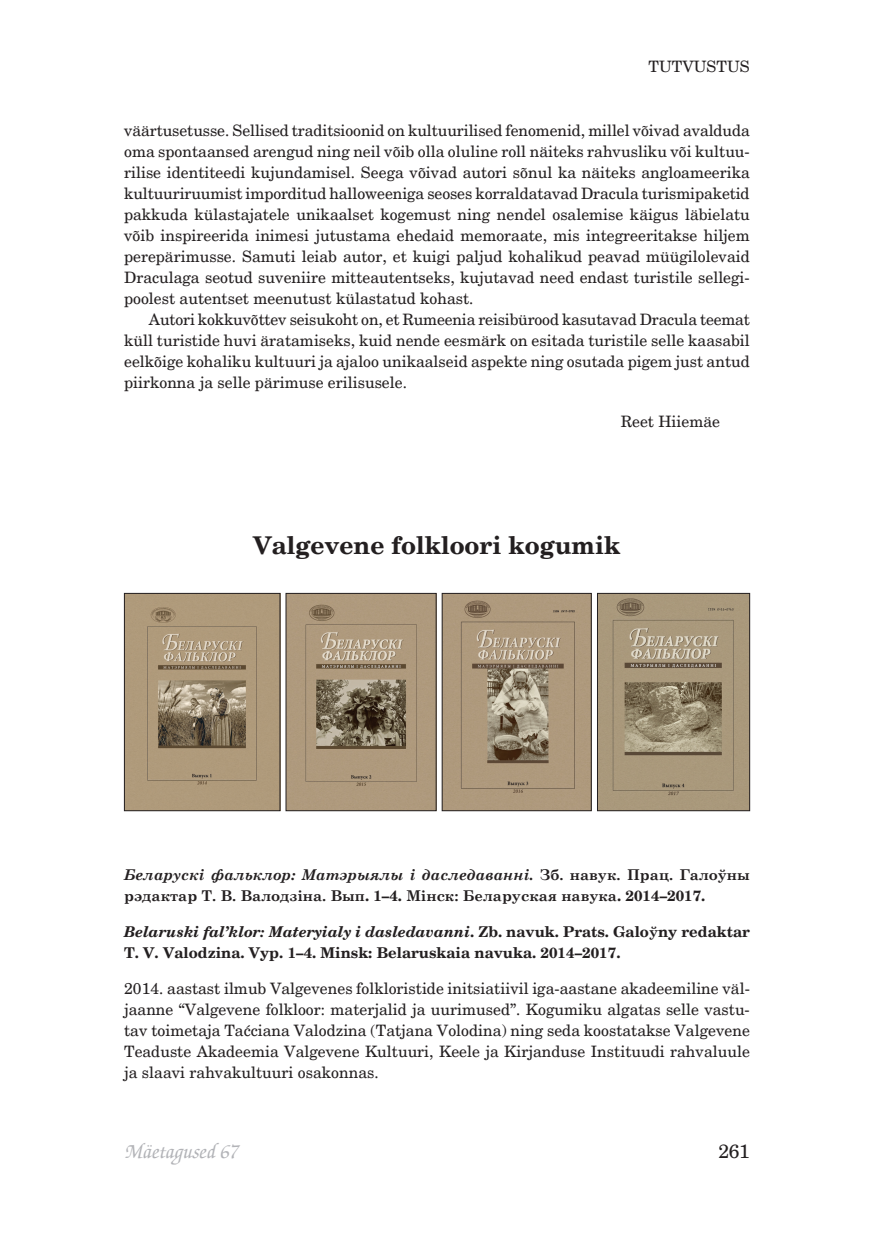
<style>
.page{position:relative;width:874px;height:1241px;background:#fff}
.page>*{position:absolute;margin:0;border:0;box-sizing:border-box;transform-origin:0 0}
.t1{font:700 24.5px "New Century Schlbk";color:#231f20}
.t2{font:italic 500 21px "Zapf Chancery";color:#b2b3b7}
.t3{font:19.25px "New Century Schlbk";color:#231f20}
.t4{font:15.75px/21px "New Century Schlbk";color:#231f20;text-align:justify}
.t5{font:700 14.88px/21px "New Century Schlbk";color:#231f20}
.t6{font:700 14.88px/21px "Century Schoolbook";color:#231f20}
.s1{font-style:italic}
.s2{font-family:"New Century Schlbk"}
.s3{font-family:"Century Schoolbook"}
</style>
<div class="page">
<img style="left:126px;top:595px;width:152px;height:213px">
<div style="left:124px;top:593px;width:156px;height:217px;border:1px solid #231f20"></div>
<img style="left:599px;top:595px;width:148px;height:213px">
<div style="left:597px;top:593px;width:152px;height:217px;border:1px solid #231f20"></div>
<img style="left:288px;top:595px;width:146px;height:213px">
<img style="left:443px;top:595px;width:146px;height:213px">
<div style="left:441px;top:593px;width:150px;height:217px;border:1px solid #231f20"></div>
<p class="t4" style="left:648px;top:56px;width:103px">TUTVUSTUS</p>
<p class="t4" style="left:124px;top:120px;width:627px">väärtusetusse. Sellised traditsioonid on kultuurilised fenomenid, millel võivad avalduda oma spontaansed arengud ning neil võib olla oluline roll näiteks rahvusliku või kultuu&shy;rilise identiteedi kujundamisel. Seega võivad autori sõnul ka näiteks angloameerika kultuuriruumist imporditud halloweeniga seoses korraldatavad Dracula turismipaketid pakkuda külastajatele unikaalset kogemust ning nendel osalemise käigus läbielatu võib inspireerida inimesi jutustama ehedaid memoraate, mis integreeritakse hiljem perepärimusse. Samuti leiab autor, et kuigi paljud kohalikud peavad müügilolevaid Draculaga seotud suveniire mitteautentseks, kujutavad need endast turistile sellegi&shy;poolest autentset meenutust külastatud kohast.</p>
<p class="t4" style="left:124px;top:309px;width:627px;text-indent:25px">Autori kokkuvõttev seisukoht on, et Rumeenia reisibürood kasutavad Dracula teemat küll turistide huvi äratamiseks, kuid nende eesmärk on esitada turistile selle kaasabil eelkõige kohaliku kultuuri ja ajaloo unikaalseid aspekte ning osutada pigem just antud piirkonna ja selle pärimuse erilisusele.</p>
<p class="t4" style="left:620px;top:411px;width:101px">Reet Hiiemäe</p>
<h1 class="t1" style="left:253px;top:529px;width:369px">Valgevene folkloori kogumik</h1>
<p class="t6" style="left:124px;top:863px;width:627px"><span class="s1">Беларускі фальклор: Матэрыялы і даследаванні.</span> Зб. навук. Прац. Галоўны рэдактар Т. В. Валодзіна. Вып<span class="s2">. 1–4.</span> Мінск: Беларуская навука<span class="s2">. 2014–2017.</span></p>
<p class="t5" style="left:124px;top:921px;width:627px"><span class="s1">Belaruski fal’klor: Materyialy i dasledavanni</span>. Zb. navuk. Prats. Galo<span class="s3">ў</span>ny redaktar<br>T. V. Valodzina. Vyp. 1–4. Minsk: Belaruskaia navuka. 2014–2017.</p>
<p class="t4" style="left:124px;top:977px;width:627px">2014. aastast ilmub Valgevenes folkloristide initsiatiivil iga-aastane akadeemiline väl&shy;jaanne “Valgevene folkloor: materjalid ja uurimused”. Kogumiku algatas selle vastu&shy;tav toimetaja Taćciana Valodzina (Tatjana Volodina) ning seda koostatakse Valgevene Teaduste Akadeemia Valgevene Kultuuri, Keele ja Kirjanduse Instituudi rahvaluule ja slaavi rahvakultuuri osakonnas.</p>
<h2 class="t2" style="left:124px;top:1137px;width:115px">Mäetagused 67</h2>
<p class="t3" style="left:718px;top:1139px;width:33px">261</p>
</div>
